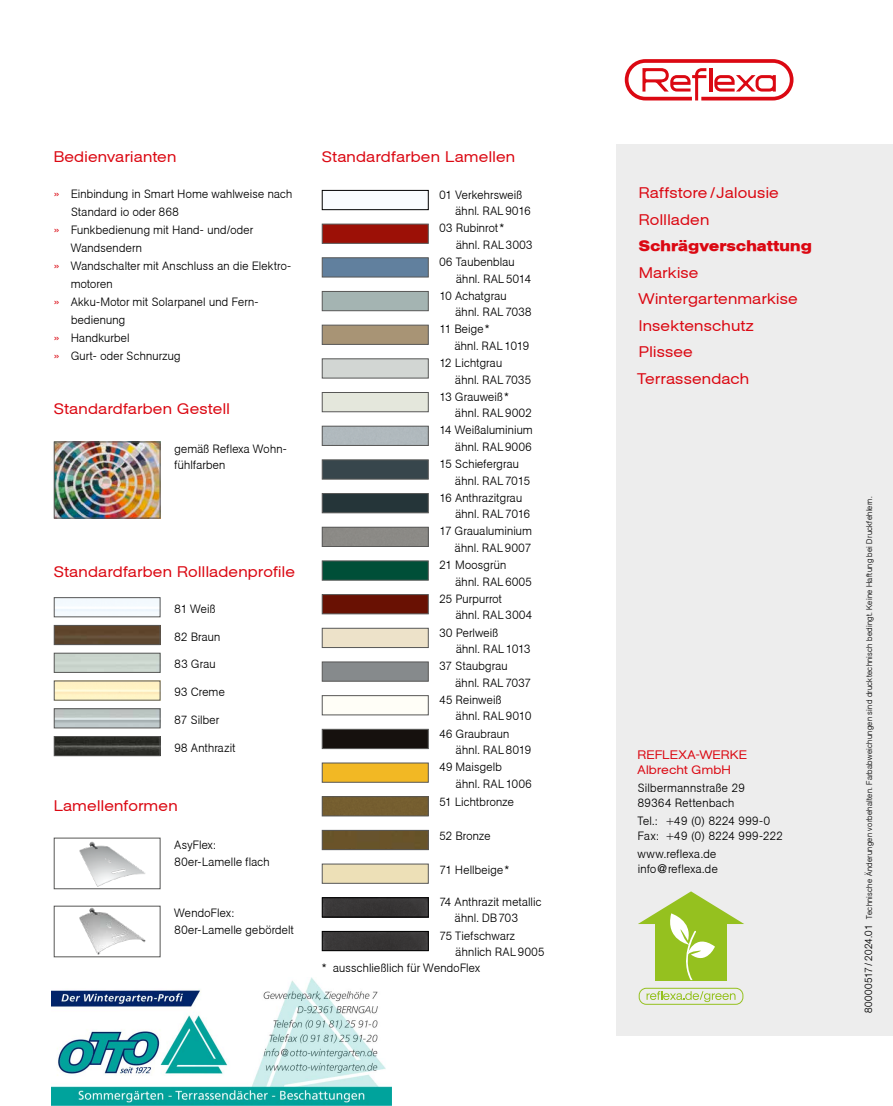
<style>
.page{position:relative;width:893px;height:1106px;background:#fff}
.page>*{position:absolute;margin:0;border:0;box-sizing:border-box;transform-origin:0 0}
.t1{font:15px/26.5px "Agba Extended Normal";letter-spacing:.03em;color:#db0812}
.t2{font:700 15px "Agba Extended";letter-spacing:.02em;color:#db0812}
.t3{font:700 12px/16.5px "Agba Small";letter-spacing:.01em;color:#000}
.t4{font:12px/14.4px "Agba Extended Normal";letter-spacing:.035em;color:#db0812}
.t5{font:700 8.25px "Agba Small";letter-spacing:.02em;color:#000}
.s1{color:#db0812}
.s2{font-size:10.5px}
</style>
<div class="page">
<div style="left:322px;top:190px;width:106px;height:20px;background:#f9fcff"></div>
<div style="left:322px;top:190px;width:106px;height:20px;border:1px solid #000"></div>
<div style="left:322px;top:224px;width:106px;height:19px;background:#9c1006;border:1px solid #575756"></div>
<div style="left:322px;top:257px;width:106px;height:20px;background:#61809e;border:1px solid #575756"></div>
<div style="left:322px;top:291px;width:106px;height:20px;background:#a4b4b2;border:1px solid #575756"></div>
<div style="left:322px;top:325px;width:106px;height:19px;background:#a89475;border:1px solid #575756"></div>
<div style="left:322px;top:358px;width:106px;height:20px;background:#d2d6d3;border:1px solid #575756"></div>
<div style="left:322px;top:392px;width:106px;height:20px;background:#e4e7dc;border:1px solid #575756"></div>
<div style="left:322px;top:426px;width:106px;height:19px;border:1px solid #575756"></div>
<div style="left:322px;top:459px;width:106px;height:20px;background:#37464c;border:1px solid #575756"></div>
<div style="left:322px;top:493px;width:106px;height:20px;background:#253539;border:1px solid #575756"></div>
<div style="left:322px;top:527px;width:106px;height:19px;border:1px solid #575756"></div>
<div style="left:322px;top:560px;width:106px;height:20px;background:#004f38;border:1px solid #575756"></div>
<div style="left:322px;top:594px;width:106px;height:20px;background:#691103;border:1px solid #575756"></div>
<div style="left:322px;top:628px;width:106px;height:19px;background:#ede2c9;border:1px solid #575756"></div>
<div style="left:322px;top:661px;width:106px;height:20px;background:#868a8c;border:1px solid #575756"></div>
<div style="left:322px;top:695px;width:106px;height:20px;background:#fffef7;border:1px solid #575756"></div>
<div style="left:322px;top:729px;width:106px;height:19px;background:#16110e;border:1px solid #575756"></div>
<div style="left:322px;top:762px;width:106px;height:20px;background:#f2b824"></div>
<div style="left:324px;top:798px;width:102px;height:16px;background:#755e30"></div>
<div style="left:322px;top:796px;width:106px;height:20px;border:1px solid #575756"></div>
<div style="left:324px;top:832px;width:102px;height:15px;background:#675329"></div>
<div style="left:322px;top:830px;width:106px;height:19px;border:1px solid #575756"></div>
<div style="left:322px;top:863px;width:106px;height:20px;background:#ede0b7"></div>
<div style="left:324px;top:899px;width:102px;height:16px;background:#393737"></div>
<div style="left:322px;top:897px;width:106px;height:20px;border:1px solid #000"></div>
<div style="left:324px;top:933px;width:102px;height:15px;background:#393737"></div>
<div style="left:322px;top:931px;width:106px;height:19px;border:1px solid #000"></div>
<img style="left:56px;top:444px;width:102px;height:72px">
<div style="left:54px;top:442px;width:106px;height:76px;border:1px solid #575756"></div>
<div style="left:54px;top:597px;width:106px;height:20px;border:1px solid #575756"></div>
<img style="left:56px;top:627px;width:102px;height:16px">
<div style="left:54px;top:625px;width:106px;height:20px;border:1px solid #575756"></div>
<div style="left:54px;top:653px;width:106px;height:19px;border:1px solid #575756"></div>
<div style="left:54px;top:708px;width:106px;height:20px;border:1px solid #575756"></div>
<img style="left:56px;top:738px;width:102px;height:16px">
<div style="left:54px;top:736px;width:106px;height:20px;border:1px solid #575756"></div>
<img style="left:79px;top:841px;width:67px;height:46px">
<div style="left:54px;top:838px;width:106px;height:51px;border:1px solid #575756"></div>
<img style="left:79px;top:908px;width:67px;height:47px">
<div style="left:54px;top:906px;width:106px;height:51px;border:1px solid #575756"></div>
<div style="left:617px;top:144px;width:276px;height:891px;background:#ededed"></div>
<svg style="left:638px;top:891px;width:106px;height:89px"></svg>
<div style="left:639px;top:987px;width:104px;height:17px;border:1px solid #95c11f;border-radius:7px"></div>
<svg style="left:647px;top:991px;width:88px;height:11px"></svg>
<svg style="left:625px;top:59px;width:168px;height:41px"></svg>
<img style="left:51px;top:977px;width:340px;height:128px">
<p class="t1" style="left:54px;top:144px;width:124px">Bedienvarianten</p>
<p class="t3" style="left:54px;top:186px;width:240px"><span class="s1">»</span> Einbindung in Smart Home wahlweise nach</p>
<p class="t3" style="left:71px;top:204px;width:109px">Standard io oder 868</p>
<p class="t3" style="left:54px;top:222px;width:201px"><span class="s1">»</span> Funkbedienung mit Hand- und/oder</p>
<p class="t3" style="left:71px;top:240px;width:72px">Wandsendern</p>
<p class="t3" style="left:54px;top:258px;width:239px"><span class="s1">»</span> Wandschalter mit Anschluss an die Elektro-</p>
<p class="t3" style="left:71px;top:276px;width:43px">motoren</p>
<p class="t3" style="left:54px;top:294px;width:205px"><span class="s1">»</span> Akku-Motor mit Solarpanel und Fern-</p>
<p class="t3" style="left:71px;top:312px;width:56px">bedienung</p>
<p class="t3" style="left:54px;top:330px;width:77px"><span class="s1">»</span> Handkurbel</p>
<p class="t3" style="left:54px;top:348px;width:128px"><span class="s1">»</span> Gurt- oder Schnurzug</p>
<p class="t1" style="left:54px;top:396px;width:177px">Standardfarben Gestell</p>
<p class="t3" style="left:175px;top:440px;width:114px">gemäß Reflexa Wohn&shy;fühlfarben</p>
<p class="t1" style="left:54px;top:558px;width:243px">Standardfarben Rollladenprofile</p>
<p class="t3" style="left:175px;top:600px;width:43px">81 Weiß</p>
<p class="t3" style="left:175px;top:628px;width:47px">82 Braun</p>
<p class="t3" style="left:175px;top:656px;width:43px">83 Grau</p>
<p class="t3" style="left:175px;top:683px;width:52px">93 Creme</p>
<p class="t3" style="left:175px;top:711px;width:46px">87 Silber</p>
<p class="t3" style="left:175px;top:739px;width:62px">98 Anthrazit</p>
<p class="t1" style="left:54px;top:792px;width:125px">Lamellenformen</p>
<p class="t3" style="left:175px;top:836px;width:97px">AsyFlex:<br>80er-Lamelle flach</p>
<p class="t3" style="left:175px;top:904px;width:121px">WendoFlex:<br>80er-Lamelle gebördelt</p>
<p class="t1" style="left:322px;top:143px;width:195px">Standardfarben Lamellen</p>
<p class="t3" style="left:439px;top:186px;width:84px">01 Verkehrsweiß</p>
<p class="t3" style="left:455px;top:203px;width:77px">ähnl. RAL9016</p>
<p class="t3" style="left:439px;top:220px;width:66px">03 Rubinrot*</p>
<p class="t3" style="left:456px;top:236px;width:78px">ähnl. RAL3003</p>
<p class="t3" style="left:439px;top:253px;width:77px">06 Taubenblau</p>
<p class="t3" style="left:456px;top:270px;width:77px">ähnl. RAL5014</p>
<p class="t3" style="left:439px;top:287px;width:69px">10 Achatgrau</p>
<p class="t3" style="left:455px;top:304px;width:78px">ähnl. RAL7038</p>
<p class="t3" style="left:439px;top:321px;width:52px">11 Beige*</p>
<p class="t3" style="left:455px;top:337px;width:76px">ähnl. RAL1019</p>
<p class="t3" style="left:439px;top:354px;width:64px">12 Lichtgrau</p>
<p class="t3" style="left:455px;top:371px;width:78px">ähnl. RAL7035</p>
<p class="t3" style="left:439px;top:388px;width:71px">13 Grauweiß *</p>
<p class="t3" style="left:455px;top:405px;width:78px">ähnl. RAL9002</p>
<p class="t3" style="left:439px;top:422px;width:95px">14 Weißaluminium</p>
<p class="t3" style="left:455px;top:438px;width:78px">ähnl. RAL9006</p>
<p class="t3" style="left:439px;top:455px;width:81px">15 Schiefergrau</p>
<p class="t3" style="left:455px;top:472px;width:76px">ähnl. RAL7015</p>
<p class="t3" style="left:439px;top:489px;width:84px">16 Anthrazitgrau</p>
<p class="t3" style="left:455px;top:506px;width:77px">ähnl. RAL7016</p>
<p class="t3" style="left:439px;top:523px;width:94px">17 Graualuminium</p>
<p class="t3" style="left:455px;top:539px;width:78px">ähnl. RAL9007</p>
<p class="t3" style="left:439px;top:556px;width:69px">21 Moosgrün</p>
<p class="t3" style="left:455px;top:573px;width:78px">ähnl. RAL6005</p>
<p class="t3" style="left:439px;top:590px;width:64px">25 Purpurrot</p>
<p class="t3" style="left:456px;top:607px;width:78px">ähnl. RAL3004</p>
<p class="t3" style="left:439px;top:624px;width:60px">30 Perlweiß</p>
<p class="t3" style="left:456px;top:640px;width:76px">ähnl. RAL1013</p>
<p class="t3" style="left:439px;top:657px;width:70px">37 Staubgrau</p>
<p class="t3" style="left:455px;top:674px;width:77px">ähnl. RAL7037</p>
<p class="t3" style="left:439px;top:691px;width:64px">45 Reinweiß</p>
<p class="t3" style="left:456px;top:708px;width:77px">ähnl. RAL9010</p>
<p class="t3" style="left:439px;top:725px;width:72px">46 Graubraun</p>
<p class="t3" style="left:456px;top:741px;width:77px">ähnl. RAL8019</p>
<p class="t3" style="left:439px;top:758px;width:64px">49 Maisgelb</p>
<p class="t3" style="left:456px;top:775px;width:78px">ähnl. RAL1006</p>
<p class="t3" style="left:439px;top:793px;width:76px">51 Lichtbronze</p>
<p class="t3" style="left:439px;top:827px;width:53px">52 Bronze</p>
<p class="t3" style="left:439px;top:861px;width:71px">71 Hellbeige*</p>
<p class="t3" style="left:439px;top:893px;width:104px">74 Anthrazit metallic</p>
<p class="t3" style="left:455px;top:910px;width:65px">ähnl. DB703</p>
<p class="t3" style="left:439px;top:927px;width:77px">75 Tiefschwarz</p>
<p class="t3" style="left:456px;top:943px;width:91px">ähnlich RAL9005</p>
<p class="t3" style="left:322px;top:959px;width:160px">* ausschließlich für WendoFlex</p>
<p class="t1" style="left:639px;top:180px;width:141px">Raffstore/Jalousie<br>Rollladen</p>
<p class="t2" style="left:639px;top:237px;width:174px">Schrägverschattung</p>
<p class="t1" style="left:637px;top:259px;width:162px">Markise<br>Wintergartenmarkise<br>Insektenschutz<br>Plissee<br>Terrassendach</p>
<p class="t4" style="left:638px;top:747px;width:111px">REFLEXA-WERKE<br>Albrecht GmbH</p>
<p class="t3" style="left:638px;top:780px;width:109px;line-height:14.4px">Silbermannstraße 29<br>89364 Rettenbach</p>
<p class="t3" style="left:638px;top:813px;width:147px;line-height:14.4px">Tel.: +49 (0) 8224 999-0<br>Fax: +49 (0) 8224 999-222</p>
<p class="t3" style="left:638px;top:846px;width:82px;line-height:14.4px">www.reflexa.de info@reflexa.de</p>
<p class="t5" style="left:864px;top:1013px;width:518px;rotate:-90deg"><span class="s2">80000517/2024.01</span> Technische Änderungen vorbehalten. Farbabweichungen sind drucktechnisch bedingt. Keine Haftung bei Druckfehlern.</p>
</div>
